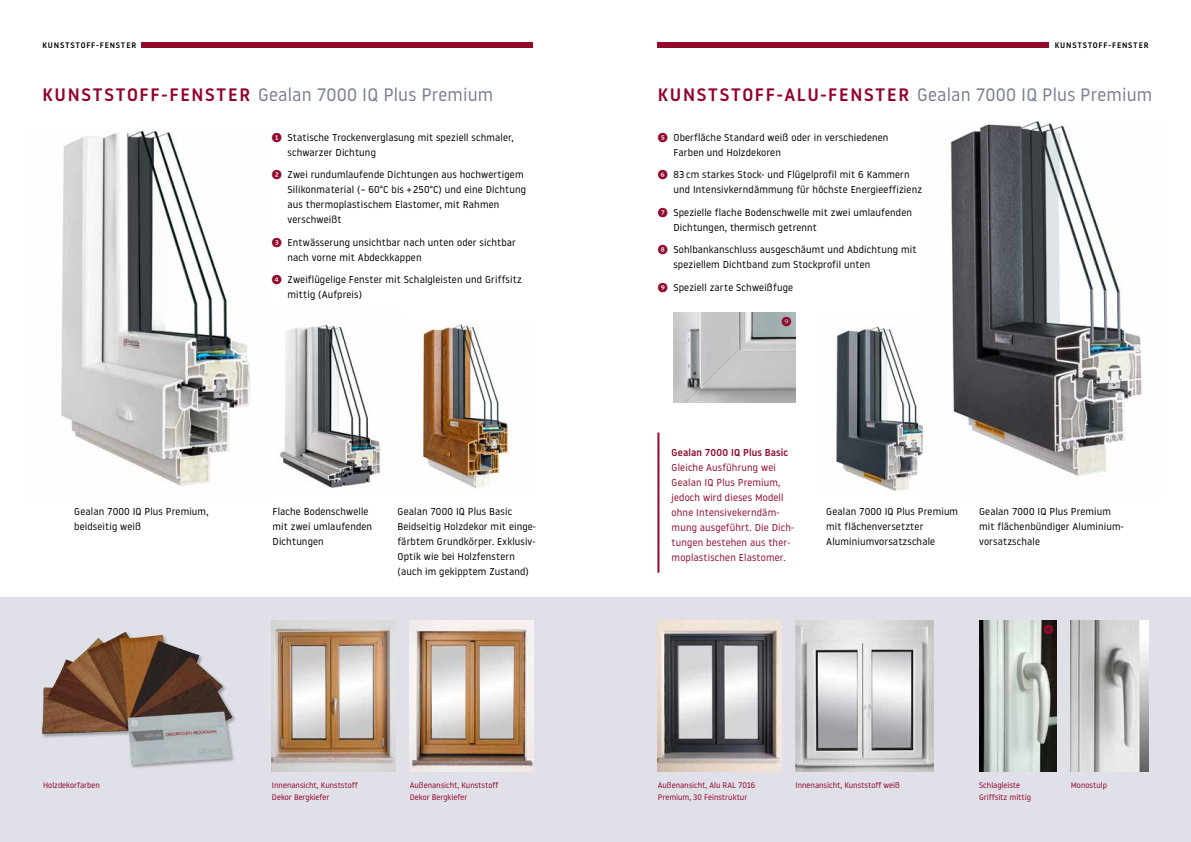
<style>
.page{position:relative;width:1191px;height:842px;background:#fff}
.page>*{position:absolute;margin:0;border:0;box-sizing:border-box;transform-origin:0 0}
.t1{font:18px "Noway";letter-spacing:.01em;color:#7a8094}
.t2{font:10px/15px "Noway";letter-spacing:.015em;color:#000}
.t3{font:10px/15px "Noway";letter-spacing:.015em;color:#910a2c}
.t4{font:500 10px "Noway";letter-spacing:.015em;color:#910a2c}
.t5{font:10px "Whitney Index Black Round Bd";color:#910a2c}
.t6{font:8px/12px "Noway";color:#93032c}
.t7{font:500 8px "Noway";letter-spacing:.1em;color:#000}
.s1{font-weight:500;color:#93032c}
.s2{font-family:"Whitney Index Black Round Bd";color:#910a2c}
</style>
<div class="page">
<div style="left:0;top:598px;width:1191px;height:244px;background:#e0e1e8"></div>
<img style="left:279px;top:323px;width:102px;height:165px">
<img style="left:422px;top:323px;width:89px;height:165px">
<img style="left:61px;top:130px;width:189px;height:356px">
<img style="left:836px;top:326px;width:87px;height:165px">
<div style="left:142px;top:43px;width:391px;height:5px;background:#910a2c"></div>
<div style="left:657px;top:43px;width:391px;height:5px;background:#910a2c"></div>
<img style="left:950px;top:121px;width:192px;height:357px">
<img style="left:272px;top:620px;width:124px;height:152px">
<img style="left:410px;top:620px;width:124px;height:152px">
<img style="left:658px;top:620px;width:123px;height:152px">
<img style="left:795px;top:620px;width:138px;height:152px">
<img style="left:979px;top:620px;width:77px;height:152px">
<img style="left:1070px;top:620px;width:78px;height:152px">
<img style="left:673px;top:313px;width:122px;height:90px">
<img style="left:41px;top:631px;width:195px;height:137px">
<hr style="left:657px;top:433px;width:2px;height:140px;background:#910a2c">
<p class="t7" style="left:43px;top:40px;width:95px">KUNSTSTOFF-FENSTER</p>
<p class="t7" style="left:1054px;top:40px;width:95px">KUNSTSTOFF-FENSTER</p>
<h1 class="t1" style="left:43px;top:83px;width:452px"><span class="s1">KUNSTSTOFF-FENSTER</span> Gealan 7000 IQ Plus Premium</h1>
<h1 class="t1" style="left:658px;top:83px;width:496px"><span class="s1">KUNSTSTOFF-ALU-FENSTER</span> Gealan 7000 IQ Plus Premium</h1>
<p class="t2" style="left:287px;top:129px;width:228px;text-indent:-16px"><span class="s2">1</span> Statische Trockenverglasung mit speziell schmaler, schwarzer Dichtung</p>
<p class="t2" style="left:287px;top:167px;width:240px;text-indent:-16px"><span class="s2">2</span> Zwei rundumlaufende Dichtungen aus hochwertigem Silikonmaterial (– 60°C bis + 250°C) und eine Dichtung aus thermoplastischem Elastomer, mit Rahmen verschweißt</p>
<p class="t2" style="left:287px;top:234px;width:230px;text-indent:-16px"><span class="s2">3</span> Entwässerung unsichtbar nach unten oder sichtbar nach vorne mit Abdeckkappen</p>
<p class="t2" style="left:287px;top:272px;width:236px;text-indent:-16px"><span class="s2">4</span> Zweiflügelige Fenster mit Schalgleisten und Griffsitz mittig (Aufpreis)</p>
<p class="t2" style="left:74px;top:504px;width:136px">Gealan 7000 IQ Plus Premium, beidseitig weiß</p>
<p class="t2" style="left:397px;top:504px;width:140px">Gealan 7000 IQ Plus Basic<br>Beidseitig Holzdekor mit einge&shy;färbtem Grundkörper. Exklusiv-<br>Optik wie bei Holzfenstern (auch im gekipptem Zustand)</p>
<p class="t2" style="left:272px;top:504px;width:101px">Flache Bodenschwelle mit zwei umlaufenden<br>Dichtungen</p>
<p class="t2" style="left:673px;top:129px;width:216px;text-indent:-16px"><span class="s2">5</span> Oberfläche Standard weiß oder in verschiedenen<br>Farben und Holzdekoren</p>
<p class="t2" style="left:673px;top:167px;width:250px;text-indent:-16px"><span class="s2">6</span> 83 cm starkes Stock- und Flügelprofil mit 6 Kammern und Intensivkerndämmung für höchste Energieeffizienz</p>
<p class="t2" style="left:673px;top:204px;width:240px;text-indent:-16px"><span class="s2">7</span> Spezielle flache Bodenschwelle mit zwei umlaufenden<br>Dichtungen, thermisch getrennt</p>
<p class="t2" style="left:673px;top:242px;width:244px;text-indent:-16px"><span class="s2">8</span> Sohlbankanschluss ausgeschäumt und Abdichtung mit speziellem Dichtband zum Stockprofil unten</p>
<p class="t2" style="left:658px;top:279px;width:137px"><span class="s2">9</span> Speziell zarte Schweißfuge</p>
<p class="t5" style="left:781px;top:317px;width:12px">9</p>
<p class="t4" style="left:671px;top:445px;width:118px">Gealan 7000 IQ Plus Basic</p>
<p class="t3" style="left:671px;top:459px;width:124px">Gleiche Ausführung wei<br>Gealan IQ Plus Premium, jedoch wird dieses Modell ohne Intensivekerndäm&shy;mung ausgeführt. Die Dich&shy;tungen bestehen aus ther&shy;moplastischen Elastomer.</p>
<p class="t2" style="left:826px;top:504px;width:133px">Gealan 7000 IQ Plus Premium mit flächenversetzter<br>Aluminiumvorsatzschale</p>
<p class="t2" style="left:979px;top:504px;width:146px">Gealan 7000 IQ Plus Premium mit flächenbündiger Aluminium&shy;vorsatzschale</p>
<p class="t5" style="left:1043px;top:625px;width:12px">4</p>
<p class="t6" style="left:43px;top:779px;width:58px">Holzdekorfarben</p>
<p class="t6" style="left:272px;top:779px;width:87px">Innenansicht, Kunststoff<br>Dekor Bergkiefer</p>
<p class="t6" style="left:410px;top:779px;width:90px">Außenansicht, Kunststoff<br>Dekor Bergkiefer</p>
<p class="t6" style="left:658px;top:779px;width:99px">Außenansicht, Alu RAL 7016<br>Premium, 30 Feinstruktur</p>
<p class="t6" style="left:795px;top:779px;width:106px">Innenansicht, Kunststoff weiß</p>
<p class="t6" style="left:979px;top:779px;width:53px">Schlagleiste<br>Griffsitz mittig</p>
<p class="t6" style="left:1070px;top:779px;width:38px">Monostulp</p>
</div>
